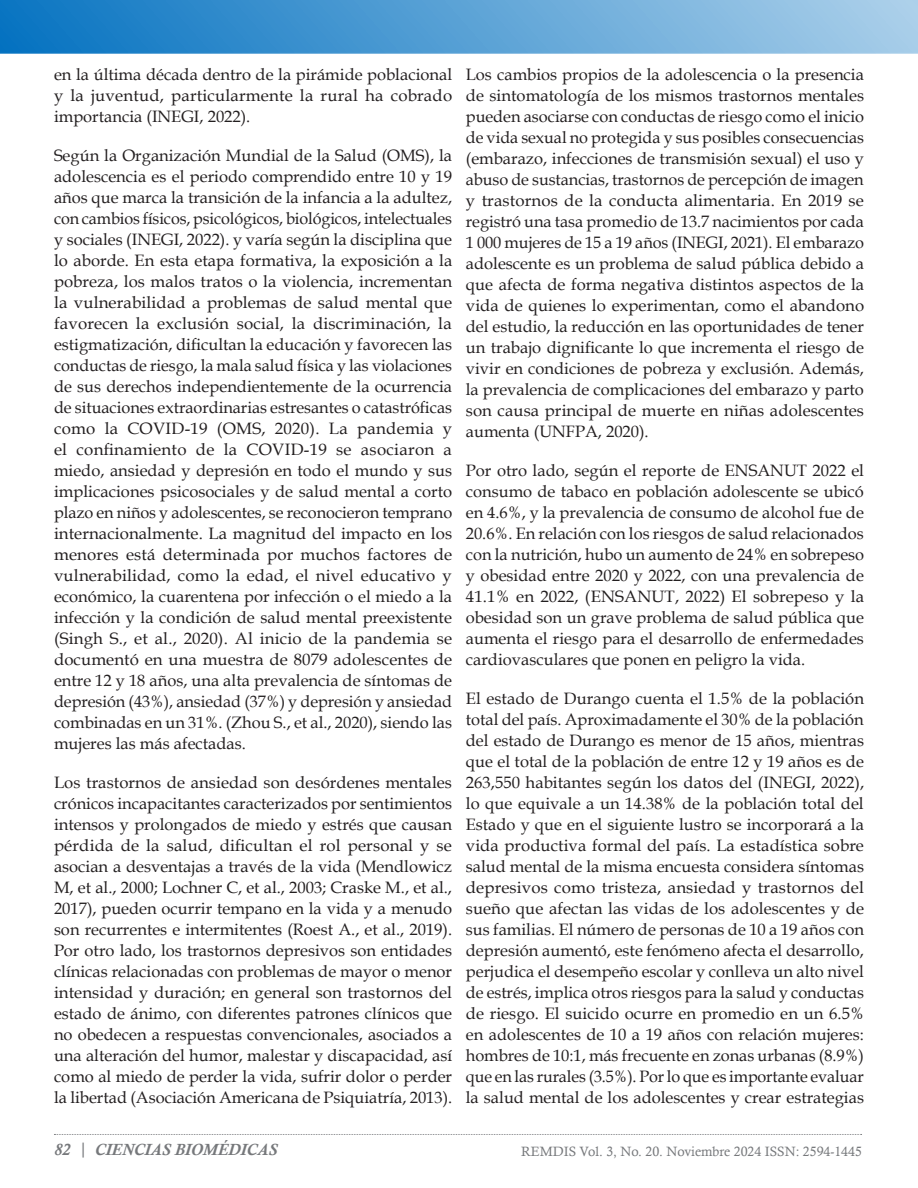
<style>
.page{position:relative;width:918px;height:1188px;background:#fff}
.page>*{position:absolute;margin:0;border:0;box-sizing:border-box;transform-origin:0 0}
.normal2{font:16.5px/21px "Book Antiqua";color:#231f20;text-align:justify}
.t1{font:italic 700 16.5px "Calisto";color:#76787b}
.t2{font:13.5px "Calisto";color:#76787b}
.s1{font-weight:400;font-style:normal;font-size:18px}
</style>
<div class="page">
<svg style="left:54px;top:1134px;width:808px;height:1px"></svg>
<svg style="left:0;top:0;width:918px;height:54px;background:#59a1d5"></svg>
<p class="normal2" style="left:54px;top:64px;width:400px">en la última década dentro de la pirámide poblacional y la juventud, particularmente la rural ha cobrado importancia (INEGI, 2022).</p>
<p class="normal2" style="left:54px;top:145px;width:400px">Según la Organización Mundial de la Salud (OMS), la adolescencia es el periodo comprendido entre 10 y 19 años que marca la transición de la infancia a la adultez, con cambios físicos, psicológicos, biológicos, intelectuales y sociales (INEGI, 2022). y varía según la disciplina que lo aborde. En esta etapa formativa, la exposición a la pobreza, los malos tratos o la violencia, incrementan la vulnerabilidad a problemas de salud mental que favorecen la exclusión social, la discriminación, la estigmatización, dificultan la educación y favorecen las conductas de riesgo, la mala salud física y las violaciones de sus derechos independientemente de la ocurrencia de situaciones extraordinarias estresantes o catastróficas como la COVID-19 (OMS, 2020). La pandemia y el confinamiento de la COVID-19 se asociaron a miedo, ansiedad y depresión en todo el mundo y sus implicaciones psicosociales y de salud mental a corto plazo en niños y adolescentes, se reconocieron temprano internacionalmente. La magnitud del impacto en los menores está determinada por muchos factores de vulnerabilidad, como la edad, el nivel educativo y económico, la cuarentena por infección o el miedo a la infección y la condición de salud mental preexistente (Singh S., et al., 2020). Al inicio de la pandemia se documentó en una muestra de 8079 adolescentes de entre 12 y 18 años, una alta prevalencia de síntomas de depresión (43%), ansiedad (37%) y depresión y ansiedad combinadas en un 31%. (Zhou S., et al., 2020), siendo las mujeres las más afectadas.</p>
<p class="normal2" style="left:54px;top:772px;width:400px">Los trastornos de ansiedad son desórdenes mentales crónicos incapacitantes caracterizados por sentimientos intensos y prolongados de miedo y estrés que causan pérdida de la salud, dificultan el rol personal y se asocian a desventajas a través de la vida (Mendlowicz M, et al., 2000; Lochner C, et al., 2003; Craske M., et al., 2017), pueden ocurrir tempano en la vida y a menudo son recurrentes e intermitentes (Roest A., et al., 2019).<br>Por otro lado, los trastornos depresivos son entidades clínicas relacionadas con problemas de mayor o menor intensidad y duración; en general son trastornos del estado de ánimo, con diferentes patrones clínicos que no obedecen a respuestas convencionales, asociados a una alteración del humor, malestar y discapacidad, así como al miedo de perder la vida, sufrir dolor o perder la libertad (Asociación Americana de Psiquiatría, 2013).</p>
<p class="normal2" style="left:466px;top:64px;width:400px">Los cambios propios de la adolescencia o la presencia de sintomatología de los mismos trastornos mentales pueden asociarse con conductas de riesgo como el inicio de vida sexual no protegida y sus posibles consecuencias (embarazo, infecciones de transmisión sexual) el uso y abuso de sustancias, trastornos de percepción de imagen y trastornos de la conducta alimentaria. En 2019 se registró una tasa promedio de 13.7 nacimientos por cada 1 000 mujeres de 15 a 19 años (INEGI, 2021). El embarazo adolescente es un problema de salud pública debido a que afecta de forma negativa distintos aspectos de la vida de quienes lo experimentan, como el abandono del estudio, la reducción en las oportunidades de tener un trabajo dignificante lo que incrementa el riesgo de vivir en condiciones de pobreza y exclusión. Además, la prevalencia de complicaciones del embarazo y parto son causa principal de muerte en niñas adolescentes aumenta (UNFPA, 2020).</p>
<p class="normal2" style="left:466px;top:460px;width:400px">Por otro lado, según el reporte de ENSANUT 2022 el consumo de tabaco en población adolescente se ubicó en 4.6%, y la prevalencia de consumo de alcohol fue de 20.6%. En relación con los riesgos de salud relacionados con la nutrición, hubo un aumento de 24% en sobrepeso y obesidad entre 2020 y 2022, con una prevalencia de 41.1% en 2022, (ENSANUT, 2022) El sobrepeso y la obesidad son un grave problema de salud pública que aumenta el riesgo para el desarrollo de enfermedades cardiovasculares que ponen en peligro la vida.</p>
<p class="normal2" style="left:466px;top:688px;width:400px">El estado de Durango cuenta el 1.5% de la población total del país. Aproximadamente el 30% de la población del estado de Durango es menor de 15 años, mientras que el total de la población de entre 12 y 19 años es de 263,550 habitantes según los datos del (INEGI, 2022), lo que equivale a un 14.38% de la población total del Estado y que en el siguiente lustro se incorporará a la vida productiva formal del país. La estadística sobre salud mental de la misma encuesta considera síntomas depresivos como tristeza, ansiedad y trastornos del sueño que afectan las vidas de los adolescentes y de sus familias. El número de personas de 10 a 19 años con depresión aumentó, este fenómeno afecta el desarrollo, perjudica el desempeño escolar y conlleva un alto nivel de estrés, implica otros riesgos para la salud y conductas de riesgo. El suicido ocurre en promedio en un 6.5% en adolescentes de 10 a 19 años con relación mujeres: hombres de 10:1, más frecuente en zonas urbanas (8.9%) que en las rurales (3.5%). Por lo que es importante evaluar la salud mental de los adolescentes y crear estrategias</p>
<p class="t1" style="left:54px;top:1140px;width:225px">82 <span class="s1">|</span> CIENCIAS BIOMÉDICAS</p>
<p class="t2" style="left:521px;top:1144px;width:342px">REMDIS Vol. 3, No. 20. Noviembre 2024 ISSN: 2594-1445</p>
</div>
